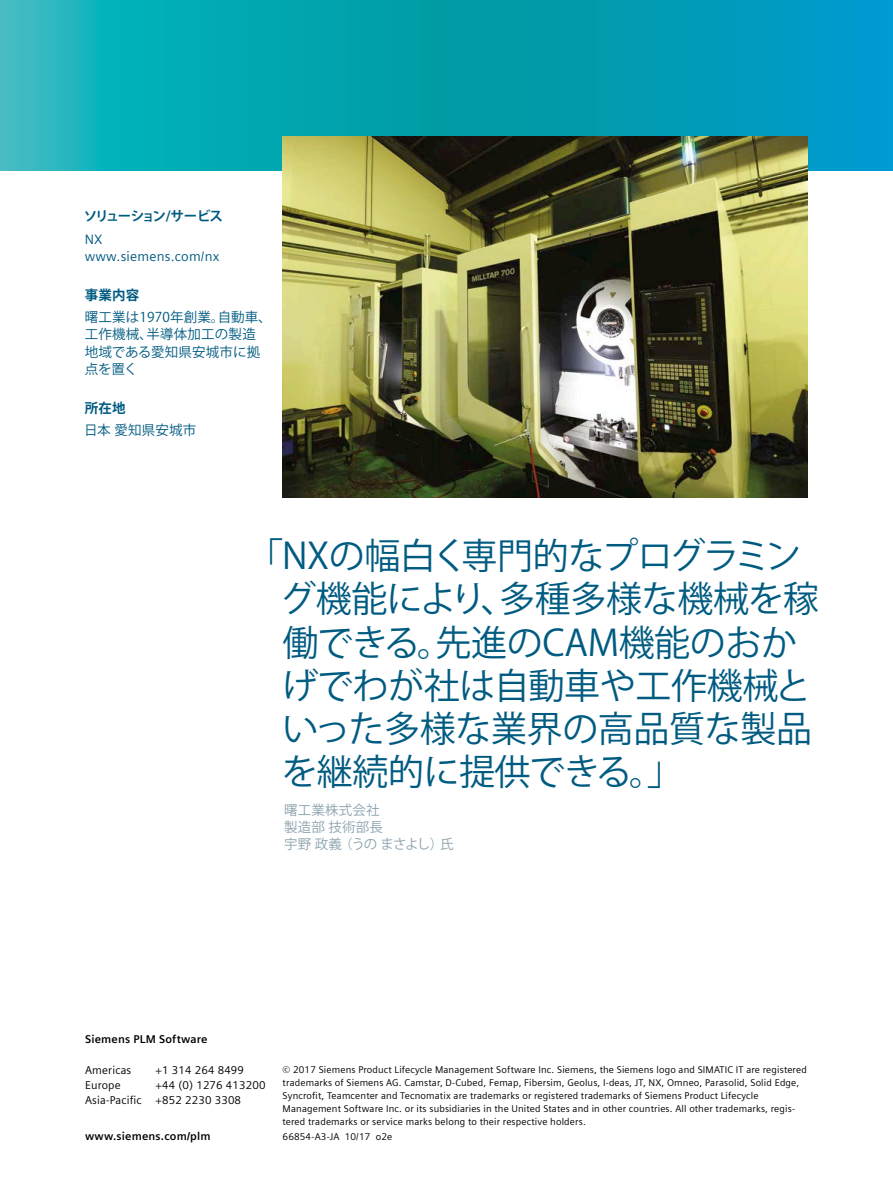
<style>
.page{position:relative;width:893px;height:1191px;background:#fff}
.page>*{position:absolute;margin:0;border:0;box-sizing:border-box;transform-origin:0 0}
.t1{font:36px/43.2px "Koz Go Pro";letter-spacing:-.01em;color:#005b81}
.t2{font:13.5px/17px "Koz Go Pro";letter-spacing:.015em;color:#005b81}
.t3{font:13.5px/17px "Koz Go Pro";letter-spacing:.015em;color:#8ca3af}
.t4{font:13.5px/17px "Siemens Sans Global";letter-spacing:.015em;color:#005b81}
.t5{font:700 13.5px "Koz Go Pro";letter-spacing:-.095em;color:#005b81}
.t6{font:700 13.5px "Koz Go Pro";letter-spacing:-.04em;color:#005b81}
.t7{font:11.25px/14.9px "Siemens Sans Global";letter-spacing:.015em;color:#000}
.t8{font:700 11.25px "Siemens Sans Global";letter-spacing:.015em;color:#000}
.t9{font:9.75px/13px "Siemens Sans Global";letter-spacing:.015em;color:#000}
</style>
<div class="page">
<svg style="left:0;top:0;width:893px;height:170px;background:#06a3b5"></svg>
<img style="left:283px;top:136px;width:525px;height:362px">
<h2 class="t5" style="left:84px;top:207px;width:141px">ソリューション/サービス</h2>
<h2 class="t4" style="left:85px;top:231px;width:136px">NX www.siemens.com/nx</h2>
<h2 class="t6" style="left:85px;top:286px;width:56px">事業内容</h2>
<h2 class="t2" style="left:85px;top:309px;width:188px">曙工業は1970年創業。自動車、工作機械、半導体加工の製造地域である愛知県安城市に拠点を置く</h2>
<h2 class="t6" style="left:85px;top:399px;width:42px">所在地</h2>
<h2 class="t2" style="left:84px;top:422px;width:114px">日本 愛知県安城市</h2>
<h1 class="t1" style="left:280px;top:535px;width:540px;text-indent:-33px">「NXの幅白く専門的なプログラミング機能により、多種多様な機械を稼働できる。先進のCAM機能のおかげでわが社は自動車や工作機械といった多様な業界の高品質な製品を継続的に提供できる。」</h1>
<h2 class="t3" style="left:284px;top:802px;width:171px">曙工業株式会社<br>製造部 技術部長<br>宇野 政義 （うの まさよし）氏</h2>
<p class="t8" style="left:85px;top:1032px;width:124px">Siemens PLM Software</p>
<p class="t7" style="left:85px;top:1063px;width:48px">Americas</p>
<p class="t7" style="left:156px;top:1063px;width:90px">+1 314 264 8499</p>
<p class="t7" style="left:85px;top:1078px;width:37px">Europe</p>
<p class="t7" style="left:85px;top:1078px;width:182px;text-indent:71px">+44 (0) 1276 413200<br>Asia-Pacific +852 2230 3308</p>
<p class="t9" style="left:283px;top:1063px;width:526px">© 2017 Siemens Product Lifecycle Management Software Inc. Siemens, the Siemens logo and SIMATIC IT are registered trademarks of Siemens AG. Camstar, D-Cubed, Femap, Fibersim, Geolus, I-deas, JT, NX, Omneo, Parasolid, Solid Edge, Syncrofit, Teamcenter and Tecnomatix are trademarks or registered trademarks of Siemens Product Lifecycle Management Software Inc. or its subsidiaries in the United States and in other countries. All other trademarks, regis&shy;tered trademarks or service marks belong to their respective holders.</p>
<p class="t8" style="left:85px;top:1129px;width:127px">www.siemens.com/plm</p>
<p class="t9" style="left:283px;top:1130px;width:111px">66854-A3-JA 10/17 o2e</p>
</div>
